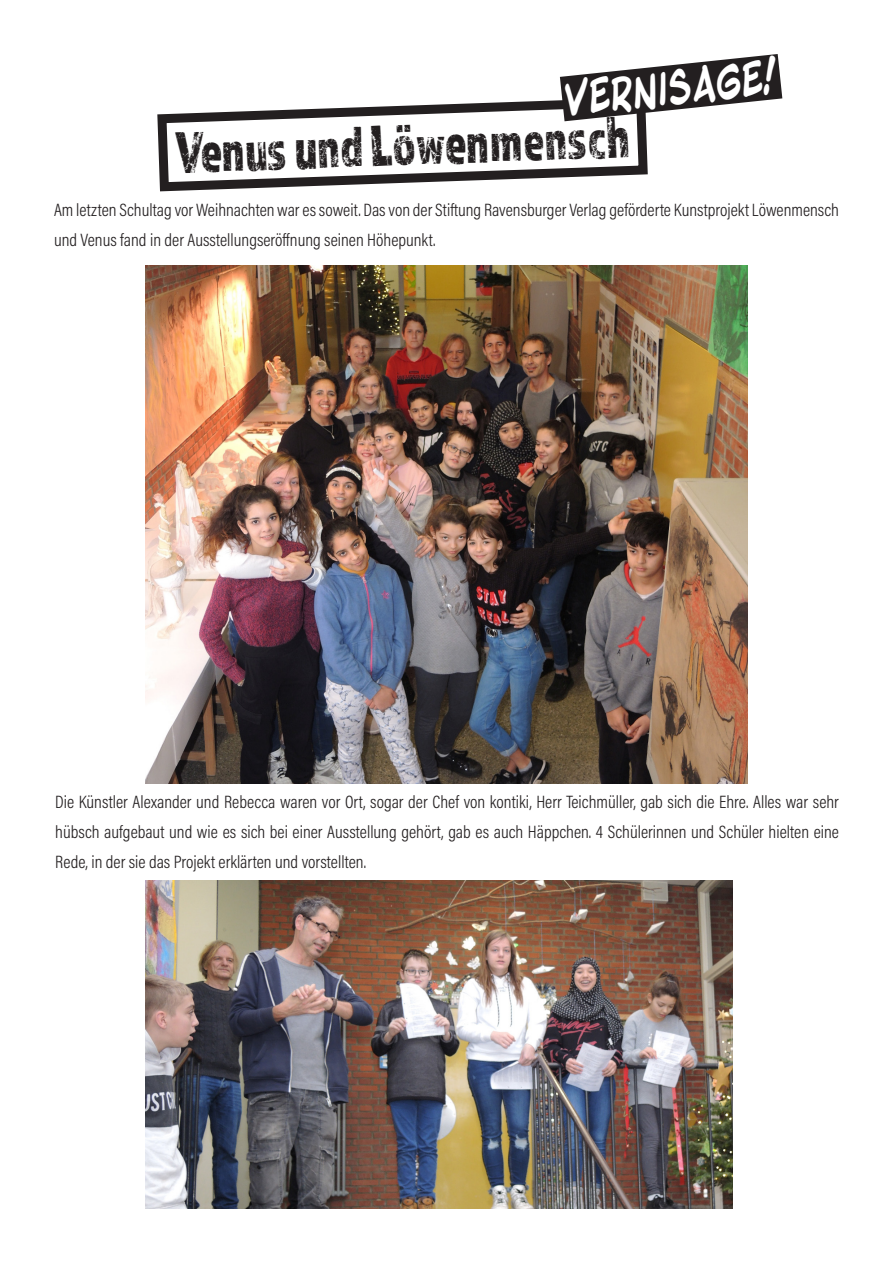
<style>
.page{position:relative;width:893px;height:1263px;background:#fff}
.page>*{position:absolute;margin:0;border:0;box-sizing:border-box;transform-origin:0 0}
.t1{font:60px "Almaq Rough";color:#231f20;scale:.8 1}
.t2{font:700 36px "Blambot Pro BB";color:#fff;scale:.67 1}
.t3{font:18px/30px "Acumin Variable Concept";letter-spacing:-.105em;color:#231f20}
</style>
<div class="page">
<svg style="left:157px;top:114px;width:127px;height:78px"></svg>
<svg style="left:162px;top:54px;width:620px;height:133px"></svg>
<img style="left:146px;top:266px;width:601px;height:518px">
<img style="left:146px;top:880px;width:586px;height:329px">
<p class="t2" style="left:564px;top:76px;width:317px;rotate:-6deg">Vernisage!</p>
<p class="t1" style="left:174px;top:117px;width:569px;rotate:-2deg">Venus und Löwenmensch</p>
<p class="t3" style="left:54px;top:194px;width:789px">Am letzten Schultag vor Weihnachten war es soweit. Das von der Stiftung Ravensburger Verlag geförderte Kunstprojekt Löwenmensch und Venus fand in der Ausstellungseröffnung seinen Höhepunkt.</p>
<p class="t3" style="left:55px;top:786px;width:787px;text-align:justify">Die Künstler Alexander und Rebecca waren vor Ort, sogar der Chef von kontiki, Herr Teichmüller, gab sich die Ehre. Alles war sehr hübsch aufgebaut und wie es sich bei einer Ausstellung gehört, gab es auch Häppchen. 4 Schülerinnen und Schüler hielten eine Rede, in der sie das Projekt erklärten und vorstellten.</p>
</div>
